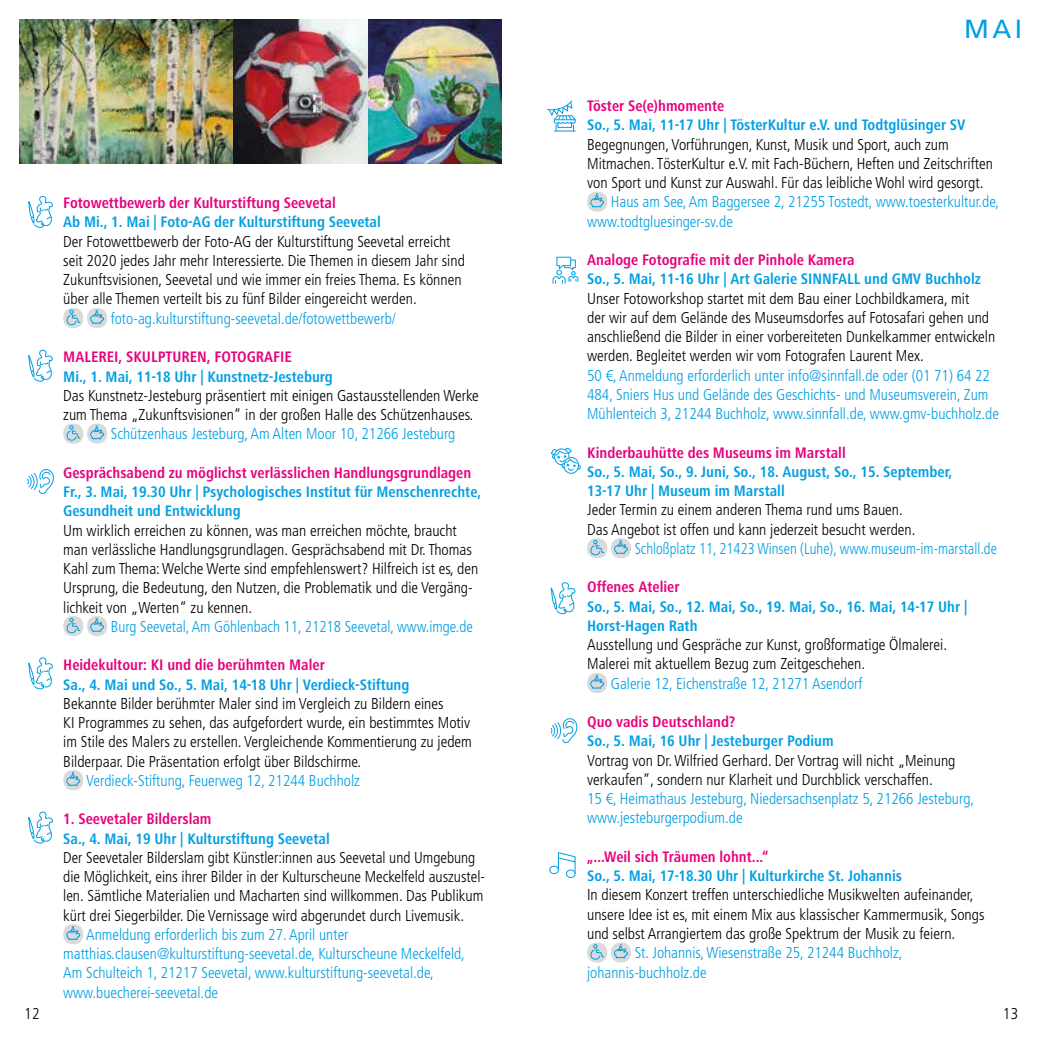
<style>
.page{position:relative;width:1042px;height:1042px;background:#fff}
.page>*{position:absolute;margin:0;border:0;box-sizing:border-box;transform-origin:0 0}
.t1{font:26.25px "Frutiger LT Pro";color:#009fe3}
.t2{font:300 condensed 15.75px/19.2px "Frutiger LT";color:#000}
.t3{font:300 condensed 15.75px/19.2px "Frutiger LT";color:#009fe3}
.t4{font:700 condensed 15.75px/19.2px "Frutiger Next LT";color:#009fe3}
.t5{font:700 condensed 15.75px "Frutiger Next LT";color:#e6007d}
.t6{font:300 condensed 15.75px "Frutiger LT";color:#009fe3;scale:.93 1}
.t7{font:300 condensed 15.75px "Frutiger LT";color:#009fe3;scale:.96 1}
</style>
<div class="page">
<img style="left:238px;top:20px;width:263px;height:144px">
<img style="left:20px;top:20px;width:218px;height:144px">
<div style="left:63px;top:308px;width:20px;height:20px;background:#dadada;border-radius:50%"></div>
<svg style="left:66px;top:310px;width:15px;height:16px"></svg>
<div style="left:87px;top:308px;width:20px;height:20px;background:#dadada;border-radius:50%"></div>
<svg style="left:90px;top:310px;width:15px;height:14px"></svg>
<div style="left:63px;top:423px;width:20px;height:21px;background:#dadada;border-radius:50%"></div>
<svg style="left:66px;top:425px;width:15px;height:16px"></svg>
<div style="left:87px;top:423px;width:20px;height:21px;background:#dadada;border-radius:50%"></div>
<svg style="left:89px;top:426px;width:16px;height:14px"></svg>
<div style="left:63px;top:616px;width:20px;height:20px;background:#dadada;border-radius:50%"></div>
<svg style="left:66px;top:618px;width:15px;height:16px"></svg>
<div style="left:87px;top:616px;width:20px;height:20px;background:#dadada;border-radius:50%"></div>
<svg style="left:90px;top:618px;width:15px;height:14px"></svg>
<div style="left:63px;top:770px;width:20px;height:20px;background:#dadada;border-radius:50%"></div>
<svg style="left:65px;top:772px;width:16px;height:14px"></svg>
<div style="left:63px;top:924px;width:20px;height:20px;background:#dadada;border-radius:50%"></div>
<svg style="left:65px;top:926px;width:16px;height:14px"></svg>
<div style="left:587px;top:192px;width:20px;height:20px;background:#dadada;border-radius:50%"></div>
<svg style="left:589px;top:194px;width:16px;height:14px"></svg>
<div style="left:587px;top:538px;width:20px;height:20px;background:#dadada;border-radius:50%"></div>
<svg style="left:590px;top:540px;width:14px;height:16px"></svg>
<div style="left:611px;top:538px;width:20px;height:20px;background:#dadada;border-radius:50%"></div>
<svg style="left:614px;top:540px;width:14px;height:14px"></svg>
<div style="left:587px;top:673px;width:20px;height:20px;background:#dadada;border-radius:50%"></div>
<svg style="left:590px;top:675px;width:15px;height:14px"></svg>
<div style="left:587px;top:942px;width:20px;height:20px;background:#dadada;border-radius:50%"></div>
<svg style="left:590px;top:944px;width:14px;height:16px"></svg>
<div style="left:611px;top:942px;width:20px;height:20px;background:#dadada;border-radius:50%"></div>
<svg style="left:613px;top:944px;width:15px;height:15px"></svg>
<svg style="left:28px;top:349px;width:25px;height:33px"></svg>
<svg style="left:28px;top:195px;width:25px;height:33px"></svg>
<svg style="left:28px;top:657px;width:25px;height:33px"></svg>
<svg style="left:28px;top:811px;width:25px;height:33px"></svg>
<div style="left:549px;top:865px;width:10px;height:9px;border:1px solid #009fe3;border-radius:50%"></div>
<div style="left:566px;top:869px;width:9px;height:9px;border:1px solid #009fe3;border-radius:50%"></div>
<svg style="left:557px;top:852px;width:19px;height:22px"></svg>
<svg style="left:547px;top:100px;width:29px;height:32px"></svg>
<svg style="left:550px;top:718px;width:28px;height:26px"></svg>
<svg style="left:27px;top:469px;width:27px;height:25px"></svg>
<svg style="left:550px;top:582px;width:26px;height:33px"></svg>
<svg style="left:552px;top:256px;width:27px;height:28px"></svg>
<svg style="left:551px;top:447px;width:30px;height:27px"></svg>
<p class="t2" style="left:24px;top:1004px;width:17px">12</p>
<p class="t5" style="left:63px;top:194px;width:274px">Fotowettbewerb der Kulturstiftung Seevetal</p>
<p class="t4" style="left:63px;top:213px;width:319px">Ab Mi., 1. Mai | Foto-AG der Kulturstiftung Seevetal</p>
<p class="t2" style="left:63px;top:232px;width:403px">Der Fotowettbewerb der Foto-AG der Kulturstiftung Seevetal erreicht seit 2020 jedes Jahr mehr Interessierte. Die Themen in diesem Jahr sind Zukunftsvisionen, Seevetal und wie immer ein freies Thema. Es können über alle Themen verteilt bis zu fünf Bilder eingereicht werden.</p>
<p class="t3" style="left:111px;top:309px;width:287px">foto-ag.kulturstiftung-seevetal.de/fotowettbewerb/</p>
<p class="t5" style="left:63px;top:348px;width:230px">MALEREI, SKULPTUREN, FOTOGRAFIE</p>
<p class="t4" style="left:63px;top:367px;width:271px">Mi., 1. Mai, 11-18 Uhr | Kunstnetz-Jesteburg</p>
<p class="t2" style="left:63px;top:386px;width:417px">Das Kunstnetz-Jesteburg präsentiert mit einigen Gastausstellenden Werke zum Thema „Zukunftsvisionen“ in der großen Halle des Schützenhauses.</p>
<p class="t3" style="left:111px;top:424px;width:346px">Schützenhaus Jesteburg, Am Alten Moor 10, 21266 Jesteburg</p>
<p class="t5" style="left:63px;top:464px;width:409px">Gesprächsabend zu möglichst verlässlichen Handlungsgrundlagen</p>
<p class="t4" style="left:63px;top:482px;width:419px">Fr., 3. Mai, 19.30 Uhr | Psychologisches Institut für Menschenrechte,<br>Gesundheit und Entwicklung</p>
<p class="t2" style="left:63px;top:521px;width:416px">Um wirklich erreichen zu können, was man erreichen möchte, braucht man verlässliche Handlungsgrundlagen. Gesprächsabend mit Dr. Thomas Kahl zum Thema: Welche Werte sind empfehlenswert? Hilfreich ist es, den Ursprung, die Bedeutung, den Nutzen, die Problematik und die Vergäng&shy;lichkeit von „Werten“ zu kennen.</p>
<p class="t7" style="left:111px;top:617px;width:379px">Burg Seevetal, Am Göhlenbach 11, 21218 Seevetal, www.imge.de</p>
<p class="t5" style="left:63px;top:656px;width:263px">Heidekultour: KI und die berühmten Maler</p>
<p class="t4" style="left:63px;top:675px;width:348px">Sa., 4. Mai und So., 5. Mai, 14-18 Uhr | Verdieck-Stiftung</p>
<p class="t2" style="left:63px;top:694px;width:410px">Bekannte Bilder berühmter Maler sind im Vergleich zu Bildern eines<br>KI Programmes zu sehen, das aufgefordert wurde, ein bestimmtes Motiv im Stile des Malers zu erstellen. Vergleichende Kommentierung zu jedem Bilderpaar. Die Präsentation erfolgt über Bildschirme.</p>
<p class="t3" style="left:86px;top:771px;width:275px">Verdieck-Stiftung, Feuerweg 12, 21244 Buchholz</p>
<p class="t5" style="left:63px;top:810px;width:150px">1. Seevetaler Bilderslam</p>
<p class="t4" style="left:63px;top:829px;width:268px">Sa., 4. Mai, 19 Uhr | Kulturstiftung Seevetal</p>
<p class="t2" style="left:63px;top:848px;width:423px">Der Seevetaler Bilderslam gibt Künstler:innen aus Seevetal und Umgebung die Möglichkeit, eins ihrer Bilder in der Kulturscheune Meckelfeld auszustel&shy;len. Sämtliche Materialien und Macharten sind willkommen. Das Publikum kürt drei Siegerbilder. Die Vernissage wird abgerundet durch Livemusik.</p>
<p class="t3" style="left:63px;top:925px;width:403px;text-indent:23px">Anmeldung erforderlich bis zum 27. April unter matthias.clausen@kulturstiftung-seevetal.de, Kulturscheune Meckelfeld, Am Schulteich 1, 21217 Seevetal, www.kulturstiftung-seevetal.de, www.buecherei-seevetal.de</p>
<h1 class="t1" style="left:964px;top:14px;width:59px">MAI</h1>
<p class="t5" style="left:587px;top:97px;width:139px">Töster Se(e)hmomente</p>
<p class="t4" style="left:587px;top:115px;width:380px">So., 5. Mai, 11-17 Uhr | TösterKultur e.V. und Todtglüsinger SV</p>
<p class="t2" style="left:587px;top:135px;width:407px">Begegnungen, Vorführungen, Kunst, Musik und Sport, auch zum<br>Mitmachen. TösterKultur e.V. mit Fach-Büchern, Heften und Zeitschriften von Sport und Kunst zur Auswahl. Für das leibliche Wohl wird gesorgt.</p>
<p class="t3" style="left:587px;top:192px;width:413px;text-indent:24px">Haus am See, Am Baggersee 2, 21255 Tostedt, www.toesterkultur.de, www.todtgluesinger-sv.de</p>
<p class="t5" style="left:587px;top:251px;width:269px">Analoge Fotografie mit der Pinhole Kamera</p>
<p class="t4" style="left:587px;top:269px;width:395px">So., 5. Mai, 11-16 Uhr | Art Galerie SINNFALL und GMV Buchholz</p>
<p class="t2" style="left:587px;top:289px;width:410px">Unser Fotoworkshop startet mit dem Bau einer Lochbildkamera, mit<br>der wir auf dem Gelände des Museumsdorfes auf Fotosafari gehen und anschließend die Bilder in einer vorbereiteten Dunkelkammer entwickeln werden. Begleitet werden wir vom Fotografen Laurent Mex.</p>
<p class="t3" style="left:587px;top:366px;width:413px">50 €, Anmeldung erforderlich unter info@sinnfall.de oder (01 71) 64 22<br>484, Sniers Hus und Gelände des Geschichts- und Museumsverein, Zum<br>Mühlenteich 3, 21244 Buchholz, www.sinnfall.de, www.gmv-buchholz.de</p>
<p class="t5" style="left:587px;top:444px;width:260px">Kinderbauhütte des Museums im Marstall</p>
<p class="t4" style="left:587px;top:462px;width:367px">So., 5. Mai, So., 9. Juni, So., 18. August, So., 15. September,<br>13-17 Uhr | Museum im Marstall</p>
<p class="t2" style="left:587px;top:500px;width:330px">Jeder Termin zu einem anderen Thema rund ums Bauen.<br>Das Angebot ist offen und kann jederzeit besucht werden.</p>
<p class="t6" style="left:635px;top:539px;width:391px">Schloßplatz 11, 21423 Winsen (Luhe), www.museum-im-marstall.de</p>
<p class="t5" style="left:587px;top:578px;width:94px">Offenes Atelier</p>
<p class="t4" style="left:587px;top:597px;width:382px">So., 5. Mai, So., 12. Mai, So., 19. Mai, So., 16. Mai, 14-17 Uhr |<br>Horst-Hagen Rath</p>
<p class="t2" style="left:587px;top:635px;width:361px">Ausstellung und Gespräche zur Kunst, großformatige Ölmalerei.<br>Malerei mit aktuellem Bezug zum Zeitgeschehen.</p>
<p class="t3" style="left:611px;top:674px;width:253px">Galerie 12, Eichenstraße 12, 21271 Asendorf</p>
<p class="t5" style="left:587px;top:713px;width:150px">Quo vadis Deutschland?</p>
<p class="t4" style="left:587px;top:731px;width:248px">So., 5. Mai, 16 Uhr | Jesteburger Podium</p>
<p class="t2" style="left:587px;top:751px;width:370px">Vortrag von Dr. Wilfried Gerhard. Der Vortrag will nicht „Meinung verkaufen“, sondern nur Klarheit und Durchblick verschaffen.</p>
<p class="t3" style="left:587px;top:789px;width:389px">15 €, Heimathaus Jesteburg, Niedersachsenplatz 5, 21266 Jesteburg, www.jesteburgerpodium.de</p>
<p class="t5" style="left:587px;top:848px;width:183px">„...Weil sich Träumen lohnt...“</p>
<p class="t4" style="left:587px;top:866px;width:316px">So., 5. Mai, 17-18.30 Uhr | Kulturkirche St. Johannis</p>
<p class="t2" style="left:587px;top:885px;width:399px">In diesem Konzert treffen unterschiedliche Musikwelten aufeinander, unsere Idee ist es, mit einem Mix aus klassischer Kammermusik, Songs und selbst Arrangiertem das große Spektrum der Musik zu feiern.</p>
<p class="t3" style="left:587px;top:943px;width:317px;text-indent:48px">St. Johannis, Wiesenstraße 25, 21244 Buchholz, johannis-buchholz.de</p>
<p class="t2" style="left:1003px;top:1004px;width:17px">13</p>
</div>
